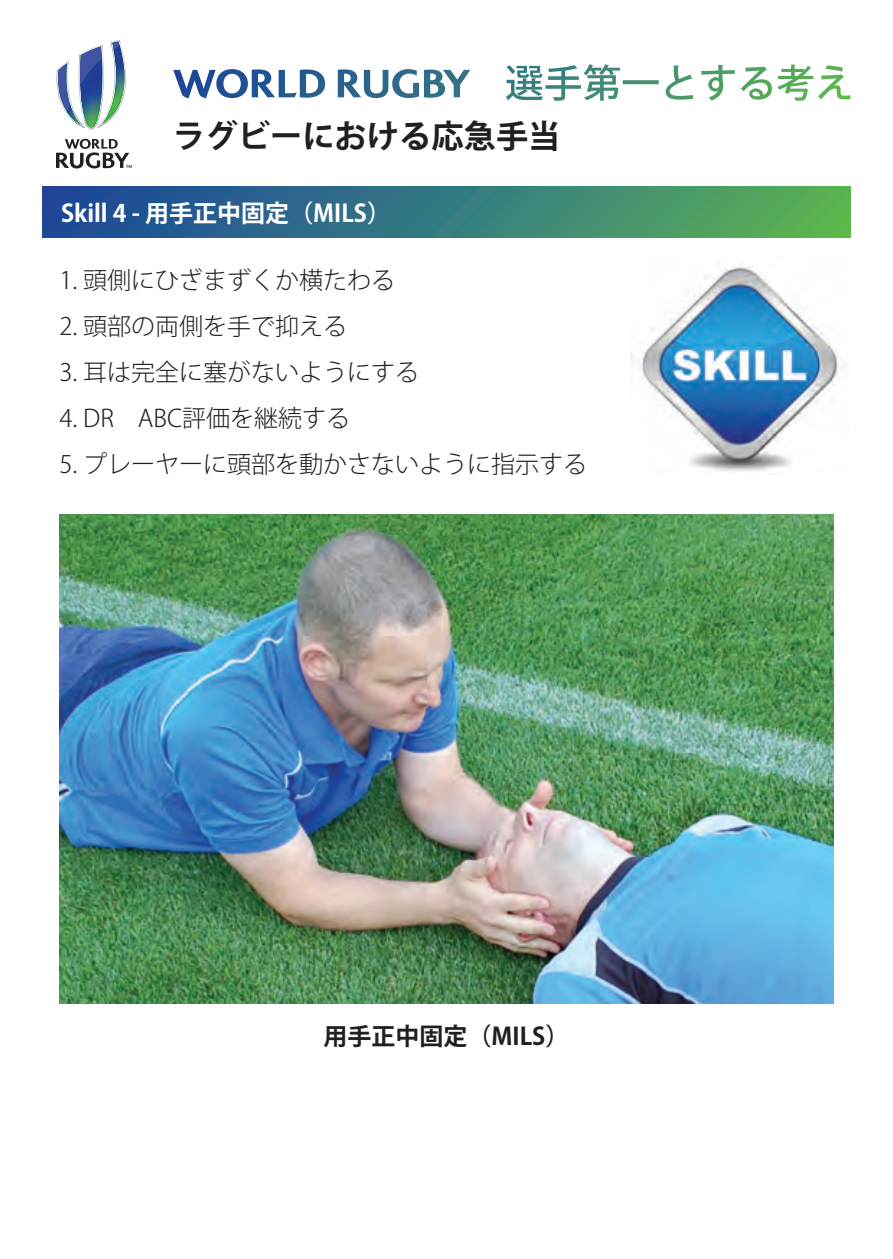
<style>
.page{position:relative;width:893px;height:1259px;background:#fff}
.page>*{position:absolute;margin:0;border:0;box-sizing:border-box;transform-origin:0 0}
.t1{font:700 32.4px "Koz Go Pro";color:#231f20}
.t2{font:300 24px "Koz Go Pro";color:#231f20}
.t3{font:700 24px "Koz Go Pro";color:#fff}
.t4{font:700 24px "Koz Go Pro";color:#231f20}
</style>
<div class="page">
<svg style="left:56px;top:40px;width:70px;height:90px"></svg>
<svg style="left:56px;top:139px;width:76px;height:29px"></svg>
<div style="left:43px;top:187px;width:807px;height:50px;background:linear-gradient(to right,#1745a0,#5ab357)"></div>
<img style="left:631px;top:266px;width:215px;height:206px">
<img style="left:60px;top:515px;width:773px;height:488px">
<svg style="left:173px;top:65px;width:369px;height:33px"></svg>
<h1 class="t1" style="left:173px;top:115px;width:389px">ラグビーにおける応急手当</h1>
<p class="t3" style="left:61px;top:198px;width:331px">Skill 4 - 用手正中固定（MILS）</p>
<p class="t2" style="left:60px;top:265px;width:337px">1. 頭側にひざまずくか横たわる</p>
<p class="t2" style="left:60px;top:311px;width:289px">2. 頭部の両側を手で抑える</p>
<p class="t2" style="left:60px;top:356px;width:361px">3. 耳は完全に塞がないようにする</p>
<p class="t2" style="left:60px;top:402px;width:292px">4. DR ABC評価を継続する</p>
<p class="t2" style="left:60px;top:448px;width:529px">5. プレーヤーに頭部を動かさないように指示する</p>
<p class="t4" style="left:324px;top:1020px;width:247px">用手正中固定（MILS）</p>
</div>
